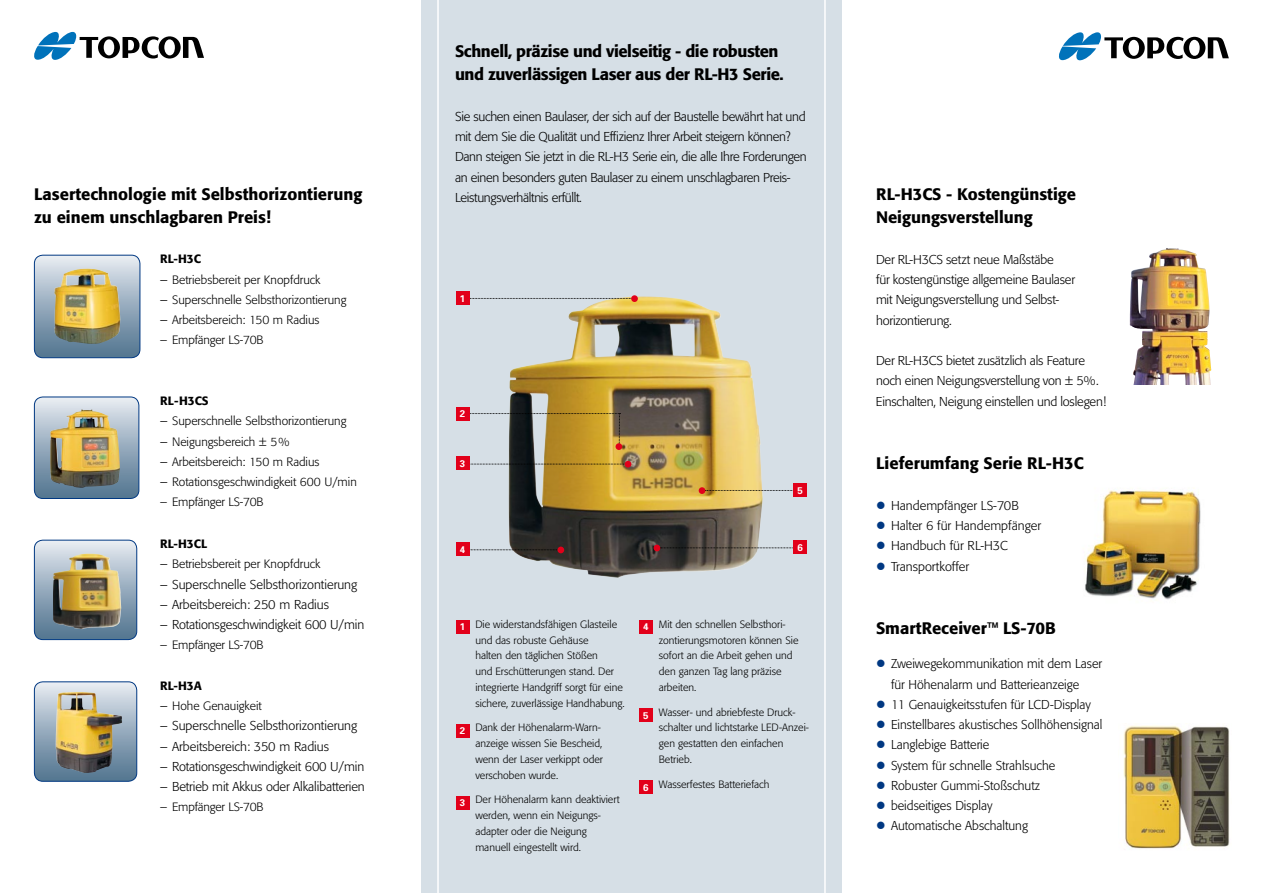
<style>
.page{position:relative;width:1263px;height:893px;background:#fff}
.page>*{position:absolute;margin:0;border:0;box-sizing:border-box;transform-origin:0 0}
.t1{font:500 16.5px/23.2px "Formata";color:#000}
.t2{font:500 16.5px/23.2px "Formata";letter-spacing:-.025em;color:#000}
.t3{font:300 12.75px/20.2px "Formata";letter-spacing:-.01em;color:#000}
.t4{font:300 12px "Formata";color:#000}
.t5{font:500 12px "Formata";color:#000}
.t6{font:300 10.5px/15.8px "Formata";color:#000}
.t7{font:700 9.75px "Univers";color:#fff}
.s1{font-size:12.75px}
.s2{color:#003882}
</style>
<div class="page">
<img style="left:1085px;top:490px;width:116px;height:110px">
<div style="left:421px;top:0;width:421px;height:893px;background:#d6dfe6"></div>
<div style="left:639px;top:708px;width:14px;height:14px;background:#e2001a"></div>
<hr style="left:437px;top:0;width:2px;height:893px;background:#fff">
<hr style="left:824px;top:0;width:2px;height:893px;background:#fff">
<div style="left:456px;top:796px;width:13px;height:14px;background:#e2001a"></div>
<div style="left:456px;top:724px;width:13px;height:14px;background:#e2001a"></div>
<div style="left:456px;top:620px;width:13px;height:14px;background:#e2001a"></div>
<div style="left:639px;top:620px;width:14px;height:14px;background:#e2001a"></div>
<svg style="left:1059px;top:32px;width:170px;height:28px"></svg>
<svg style="left:34px;top:32px;width:170px;height:28px"></svg>
<div style="left:34px;top:255px;width:106px;height:103px;background:linear-gradient(to bottom,#e5eaf1,#4d708d);border-radius:9px"></div>
<div style="left:34px;top:255px;width:106px;height:103px;border:1px solid #003882;border-radius:9px"></div>
<div style="left:34px;top:397px;width:105px;height:101px;background:linear-gradient(to bottom,#e5eaf1,#4d718d);border-radius:9px"></div>
<div style="left:34px;top:397px;width:105px;height:102px;border:1px solid #003882;border-radius:9px"></div>
<div style="left:34px;top:540px;width:103px;height:100px;background:linear-gradient(to bottom,#e5eaf1,#4e718d);border-radius:9px"></div>
<div style="left:34px;top:540px;width:103px;height:100px;border:1px solid #003882;border-radius:9px"></div>
<div style="left:34px;top:682px;width:103px;height:99px;background:linear-gradient(to bottom,#e5e9f0,#4d718d);border-radius:9px"></div>
<div style="left:34px;top:681px;width:103px;height:101px;border:1px solid #003882;border-radius:9px"></div>
<div style="left:639px;top:780px;width:14px;height:14px;background:#e2001a"></div>
<img style="left:1130px;top:248px;width:81px;height:137px">
<img style="left:1123px;top:725px;width:107px;height:124px">
<img style="left:50px;top:409px;width:70px;height:79px">
<img style="left:53px;top:553px;width:68px;height:76px">
<img style="left:54px;top:266px;width:66px;height:79px">
<img style="left:56px;top:692px;width:66px;height:81px">
<img style="left:508px;top:295px;width:255px;height:283px">
<svg style="left:462px;top:413px;width:158px;height:34px"></svg>
<div style="left:615px;top:443px;width:7px;height:7px;background:#e2001a;border-radius:50%"></div>
<svg style="left:469px;top:298px;width:162px;height:1px"></svg>
<div style="left:631px;top:295px;width:7px;height:7px;background:#e2001a;border-radius:50%"></div>
<svg style="left:469px;top:464px;width:156px;height:1px"></svg>
<div style="left:625px;top:461px;width:6px;height:7px;background:#e2001a;border-radius:50%"></div>
<svg style="left:469px;top:549px;width:88px;height:1px"></svg>
<div style="left:557px;top:547px;width:7px;height:6px;background:#e2001a;border-radius:50%"></div>
<div style="left:456px;top:291px;width:13px;height:14px;background:#e2001a"></div>
<div style="left:456px;top:407px;width:13px;height:13px;background:#e2001a"></div>
<div style="left:456px;top:457px;width:13px;height:13px;background:#e2001a"></div>
<div style="left:456px;top:542px;width:13px;height:14px;background:#e2001a"></div>
<svg style="left:705px;top:490px;width:88px;height:1px"></svg>
<div style="left:699px;top:487px;width:6px;height:7px;background:#e2001a;border-radius:50%"></div>
<svg style="left:654px;top:545px;width:139px;height:6px"></svg>
<div style="left:793px;top:483px;width:14px;height:14px;background:#e2001a"></div>
<div style="left:793px;top:540px;width:14px;height:14px;background:#e2001a"></div>
<p class="t1" style="left:34px;top:183px;width:330px">Lasertechnologie mit Selbsthorizontierung zu einem unschlagbaren Preis!</p>
<p class="t5" style="left:160px;top:252px;width:43px">RL-H3C</p>
<p class="t4" style="left:160px;top:272px;width:162px"><span class="s1">–</span> Betriebsbereit per Knopfdruck</p>
<p class="t4" style="left:160px;top:293px;width:188px"><span class="s1">–</span> Superschnelle Selbsthorizontierung</p>
<p class="t4" style="left:160px;top:313px;width:161px"><span class="s1">–</span> Arbeitsbereich: 150 m Radius</p>
<p class="t4" style="left:160px;top:333px;width:105px">– Empfänger LS-70B</p>
<p class="t5" style="left:160px;top:393px;width:50px">RL-H3CS</p>
<p class="t4" style="left:160px;top:414px;width:188px"><span class="s1">–</span> Superschnelle Selbsthorizontierung</p>
<p class="t4" style="left:160px;top:434px;width:131px"><span class="s1">–</span> Neigungsbereich ± 5%</p>
<p class="t4" style="left:160px;top:455px;width:161px"><span class="s1">–</span> Arbeitsbereich: 150 m Radius</p>
<p class="t4" style="left:160px;top:475px;width:198px"><span class="s1">–</span> Rotationsgeschwindigkeit 600 U/min</p>
<p class="t4" style="left:160px;top:495px;width:105px">– Empfänger LS-70B</p>
<p class="t5" style="left:160px;top:537px;width:49px">RL-H3CL</p>
<p class="t4" style="left:160px;top:557px;width:162px"><span class="s1">–</span> Betriebsbereit per Knopfdruck</p>
<p class="t3" style="left:160px;top:574px;width:199px">– Superschnelle Selbsthorizontierung</p>
<p class="t3" style="left:160px;top:594px;width:171px">– Arbeitsbereich: 250 m Radius</p>
<p class="t3" style="left:160px;top:615px;width:206px">– Rotationsgeschwindigkeit 600 U/min</p>
<p class="t4" style="left:160px;top:638px;width:105px">– Empfänger LS-70B</p>
<p class="t5" style="left:160px;top:678px;width:43px">RL-H3A</p>
<p class="t4" style="left:160px;top:699px;width:103px"><span class="s1">–</span> Hohe Genauigkeit</p>
<p class="t3" style="left:160px;top:716px;width:199px">– Superschnelle Selbsthorizontierung</p>
<p class="t3" style="left:160px;top:736px;width:171px">– Arbeitsbereich: 350 m Radius</p>
<p class="t3" style="left:160px;top:756px;width:206px">– Rotationsgeschwindigkeit 600 U/min</p>
<p class="t3" style="left:160px;top:777px;width:206px">– Betrieb mit Akkus oder Alkalibatterien</p>
<p class="t4" style="left:160px;top:800px;width:105px">– Empfänger LS-70B</p>
<p class="t2" style="left:455px;top:40px;width:330px">Schnell, präzise und vielseitig - die robusten und zuverlässigen Laser aus der RL-H3 Serie.</p>
<p class="t3" style="left:455px;top:106px;width:353px">Sie suchen einen Baulaser, der sich auf der Baustelle bewährt hat und mit dem Sie die Qualität und Effizienz Ihrer Arbeit steigern können?<br>Dann steigen Sie jetzt in die RL-H3 Serie ein, die alle Ihre Forderungen an einen besonders guten Baulaser zu einem unschlagbaren Preis-Leistungsverhältnis erfüllt.</p>
<p class="t7" style="left:460px;top:292px;width:7px">1</p>
<p class="t7" style="left:460px;top:408px;width:7px">2</p>
<p class="t7" style="left:460px;top:457px;width:7px">3</p>
<p class="t7" style="left:460px;top:543px;width:7px">4</p>
<p class="t7" style="left:798px;top:484px;width:7px">5</p>
<p class="t7" style="left:798px;top:541px;width:7px">6</p>
<p class="t6" style="left:475px;top:616px;width:151px">Die widerstandsfähigen Glasteile und das robuste Gehäuse<br>halten den täglichen Stößen<br>und Erschütterungen stand. Der integrierte Handgriff sorgt für eine sichere, zuverlässige Handhabung.</p>
<p class="t6" style="left:475px;top:720px;width:129px">Dank der Höhenalarm-Warn&shy;anzeige wissen Sie Bescheid, wenn der Laser verkippt oder verschoben wurde.</p>
<p class="t6" style="left:475px;top:792px;width:146px">Der Höhenalarm kann deaktiviert werden, wenn ein Neigungs&shy;adapter oder die Neigung manuell eingestellt wird.</p>
<p class="t7" style="left:460px;top:621px;width:7px">1</p>
<p class="t7" style="left:643px;top:621px;width:7px">4</p>
<p class="t7" style="left:643px;top:709px;width:7px">5</p>
<p class="t7" style="left:460px;top:725px;width:7px">2</p>
<p class="t7" style="left:643px;top:781px;width:7px">6</p>
<p class="t7" style="left:460px;top:797px;width:7px">3</p>
<p class="t6" style="left:659px;top:616px;width:141px">Mit den schnellen Selbsthori&shy;zontierungsmotoren können Sie sofort an die Arbeit gehen und den ganzen Tag lang präzise arbeiten.</p>
<p class="t6" style="left:659px;top:704px;width:152px">Wasser- und abriebfeste Druck&shy;schalter und lichtstarke LED-Anzei&shy;gen gestatten den einfachen<br>Betrieb.</p>
<p class="t6" style="left:659px;top:776px;width:112px">Wasserfestes Batteriefach</p>
<p class="t1" style="left:876px;top:183px;width:202px">RL-H3CS - Kostengünstige<br>Neigungsverstellung</p>
<p class="t3" style="left:876px;top:249px;width:201px">Der RL-H3CS setzt neue Maßstäbe<br>für kostengünstige allgemeine Baulaser mit Neigungsverstellung und Selbst&shy;horizontierung.</p>
<p class="t3" style="left:876px;top:351px;width:232px">Der RL-H3CS bietet zusätzlich als Feature noch einen Neigungsverstellung von ± 5%.<br>Einschalten, Neigung einstellen und loslegen!</p>
<p class="t1" style="left:876px;top:452px;width:209px">Lieferumfang Serie RL-H3C</p>
<p class="t3" style="left:876px;top:495px;width:144px"><span class="s2">●</span> Handempfänger LS-70B</p>
<p class="t3" style="left:876px;top:516px;width:167px"><span class="s2">●</span> Halter 6 für Handempfänger</p>
<p class="t3" style="left:876px;top:536px;width:133px"><span class="s2">●</span> Handbuch für RL-H3C</p>
<p class="t3" style="left:876px;top:556px;width:95px"><span class="s2">●</span> Transportkoffer</p>
<p class="t1" style="left:876px;top:617px;width:181px">SmartReceiver™ LS-70B</p>
<p class="t3" style="left:891px;top:654px;width:213px;text-indent:-15px"><span class="s2">●</span> Zweiwegekommunikation mit dem Laser für Höhenalarm und Batterieanzeige</p>
<p class="t3" style="left:876px;top:694px;width:217px"><span class="s2">●</span> 11 Genauigkeitsstufen für LCD-Display</p>
<p class="t3" style="left:876px;top:714px;width:228px"><span class="s2">●</span> Einstellbares akustisches Sollhöhensignal</p>
<p class="t3" style="left:876px;top:735px;width:115px"><span class="s2">●</span> Langlebige Batterie</p>
<p class="t3" style="left:876px;top:755px;width:181px"><span class="s2">●</span> System für schnelle Strahlsuche</p>
<p class="t3" style="left:876px;top:775px;width:165px"><span class="s2">●</span> Robuster Gummi-Stoßschutz</p>
<p class="t3" style="left:876px;top:795px;width:118px"><span class="s2">●</span> beidseitiges Display</p>
<p class="t3" style="left:876px;top:816px;width:153px"><span class="s2">●</span> Automatische Abschaltung</p>
</div>
